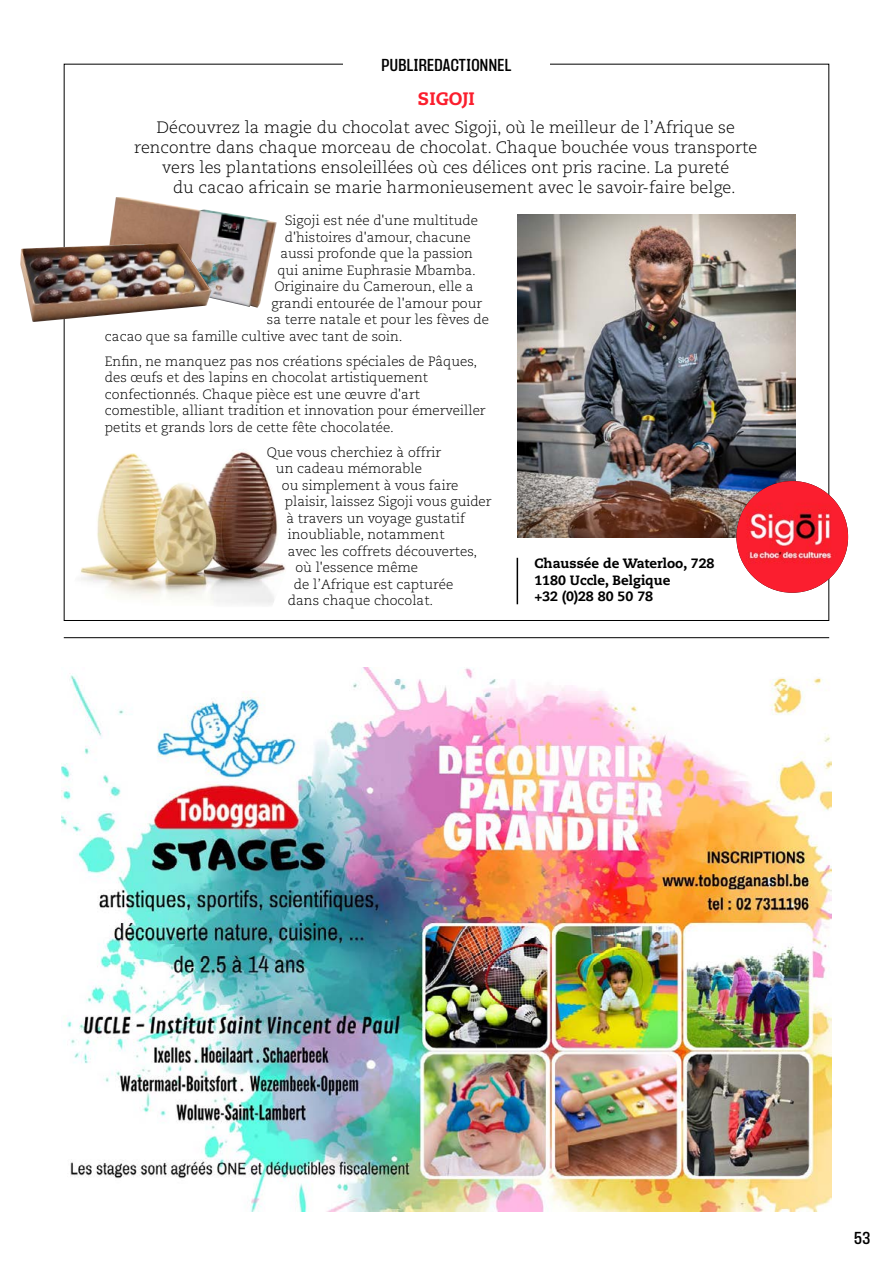
<style>
.page{position:relative;width:893px;height:1263px;background:#fff}
.page>*{position:absolute;margin:0;border:0;box-sizing:border-box;transform-origin:0 0}
.t1{font:800 18px "Caecilia LT Pro 85";color:#fb1e2d}
.t2{font:300 16.5px "Caecilia LT Pro 45";color:#000}
.t3{font:600 condensed 15px "PP Formula";letter-spacing:.025em;color:#000}
.t4{font:300 13.5px/16.5px "Caecilia LT Pro 45";color:#000}
.t5{font:800 13.5px/16.5px "Caecilia LT Pro 85";color:#000}
</style>
<div class="page">
<hr style="left:64px;top:637px;width:765px;height:1px;background:#000">
<img style="left:61px;top:667px;width:770px;height:545px">
<img style="left:517px;top:215px;width:278px;height:323px">
<hr style="left:517px;top:558px;width:1px;height:46px;background:#000">
<img style="left:109px;top:197px;width:168px;height:111px">
<img style="left:20px;top:243px;width:192px;height:79px">
<img style="left:80px;top:453px;width:205px;height:152px">
<img style="left:138px;top:452px;width:116px;height:65px">
<img style="left:105px;top:538px;width:162px;height:67px">
<svg style="left:138px;top:288px;width:89px;height:30px"></svg>
<img style="left:736px;top:481px;width:112px;height:112px;border-radius:56px">
<p class="t3" style="left:382px;top:56px;width:131px">PUBLIREDACTIONNEL</p>
<h1 class="t1" style="left:418px;top:86px;width:58px">SIGOJI</h1>
<p class="t2" style="left:157px;top:117px;width:580px">Découvrez la magie du chocolat avec Sigoji, où le meilleur de l’Afrique se</p>
<p class="t2" style="left:134px;top:137px;width:625px">rencontre dans chaque morceau de chocolat. Chaque bouchée vous transporte</p>
<p class="t2" style="left:162px;top:157px;width:569px">vers les plantations ensoleillées où ces délices ont pris racine. La pureté</p>
<p class="t2" style="left:173px;top:176px;width:564px">du cacao africain se marie harmonieusement avec le savoir-faire belge.</p>
<p class="t4" style="left:285px;top:212px;width:195px">Sigoji est née d'une multitude</p>
<p class="t4" style="left:285px;top:228px;width:187px">d'histoires d'amour, chacune</p>
<p class="t4" style="left:280px;top:245px;width:194px">aussi profonde que la passion</p>
<p class="t4" style="left:277px;top:261px;width:200px">qui anime Euphrasie Mbamba.</p>
<p class="t4" style="left:274px;top:278px;width:201px">Originaire du Cameroun, elle a</p>
<p class="t4" style="left:271px;top:294px;width:212px">grandi entourée de l'amour pour</p>
<p class="t4" style="left:267px;top:311px;width:224px">sa terre natale et pour les fèves de</p>
<p class="t4" style="left:105px;top:327px;width:299px">cacao que sa famille cultive avec tant de soin.</p>
<p class="t4" style="left:105px;top:352px;width:382px">Enfin, ne manquez pas nos créations spéciales de Pâques, des œufs et des lapins en chocolat artistiquement confectionnés. Chaque pièce est une œuvre d'art comestible, alliant tradition et innovation pour émerveiller petits et grands lors de cette fête chocolatée.</p>
<p class="t4" style="left:267px;top:443px;width:176px">Que vous cherchiez à offrir</p>
<p class="t4" style="left:276px;top:460px;width:148px">un cadeau mémorable</p>
<p class="t4" style="left:282px;top:476px;width:178px">ou simplement à vous faire</p>
<p class="t4" style="left:285px;top:493px;width:208px">plaisir, laissez Sigoji vous guider</p>
<p class="t4" style="left:286px;top:509px;width:180px">à travers un voyage gustatif</p>
<p class="t4" style="left:288px;top:526px;width:158px">inoubliable, notamment</p>
<p class="t4" style="left:288px;top:542px;width:191px">avec les coffrets découvertes,</p>
<p class="t4" style="left:295px;top:559px;width:124px">où l'essence même</p>
<p class="t4" style="left:294px;top:575px;width:161px">de l’Afrique est capturée</p>
<p class="t4" style="left:288px;top:592px;width:147px">dans chaque chocolat.</p>
<p class="t5" style="left:534px;top:555px;width:182px">Chaussée de Waterloo, 728<br>1180 Uccle, Belgique<br>+32 (0)28 80 50 78</p>
<p class="t3" style="left:854px;top:1229px;width:18px">53</p>
</div>
